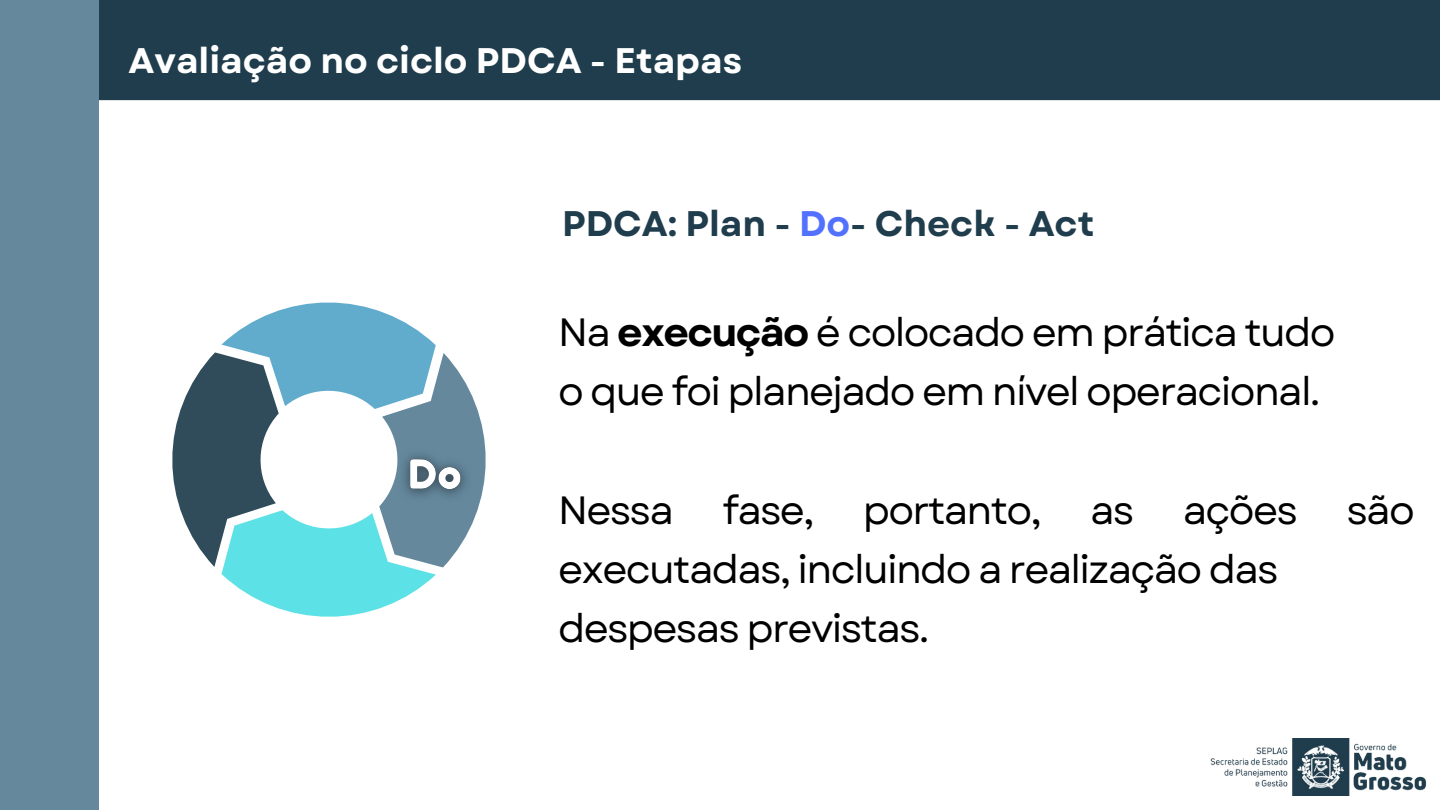
<style>
.page{position:relative;width:1440px;height:810px;background:#fff}
.page>*{position:absolute;margin:0;border:0;box-sizing:border-box;transform-origin:0 0}
.t1{font:39.4px/59.2px "Garet";letter-spacing:-.04em;color:#000}
.t2{font:700 35.5px "Garet";color:#fff}
.t3{font:700 35.5px "Garet";color:#203d4d}
.s1{color:#5271ff}
.s2{font-weight:700}
</style>
<div class="page">
<div style="left:98px;top:0;width:1342px;height:100px;background:#203d4d"></div>
<div style="left:0;top:0;width:98px;height:810px;background:#65889d"></div>
<img style="left:1210px;top:739px;width:217px;height:56px">
<svg style="left:172px;top:302px;width:314px;height:315px"></svg>
<img style="left:391px;top:433px;width:88px;height:83px">
<p class="t2" style="left:129px;top:35px;width:615px">Avaliação no ciclo PDCA - Etapas</p>
<p class="t3" style="left:562px;top:198px;width:534px">PDCA: Plan - <span class="s1">Do</span>- Check - Act</p>
<p class="t1" style="left:558px;top:303px;width:779px">Na <span class="s2">execução</span> é colocado em prática tudo o que foi planejado em nível operacional.</p>
<p class="t1" style="left:558px;top:481px;width:858px">Nessa fase, portanto, as ações são executadas, incluindo a realização das despesas previstas.</p>
</div>
